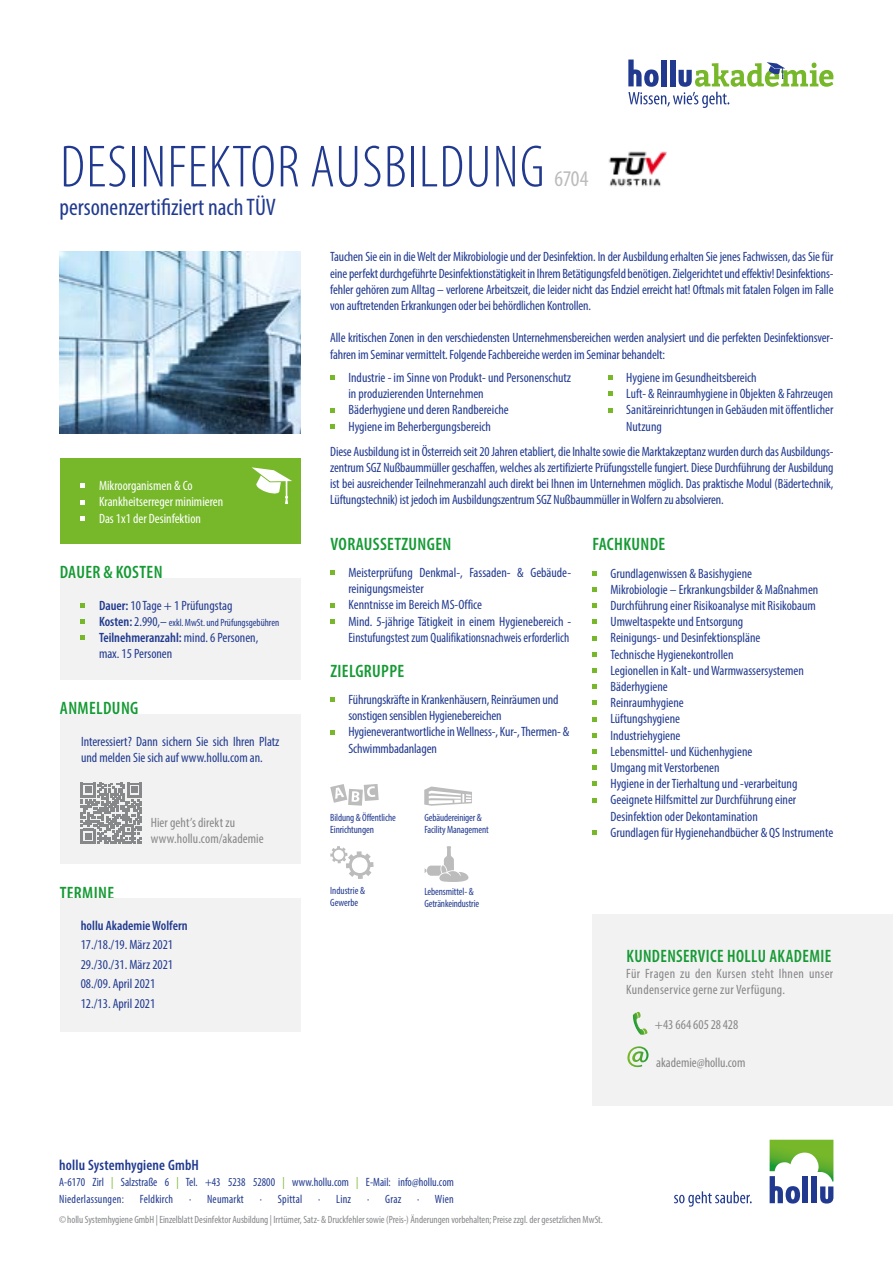
<style>
.page{position:relative;width:893px;height:1263px;background:#fff}
.page>*{position:absolute;margin:0;border:0;box-sizing:border-box;transform-origin:0 0}
.t1{font:300 condensed 60px "Myriad Pro";letter-spacing:.02em;color:#213a8f}
.t2{font:condensed 24px "Myriad Pro";color:#213a8f}
.t3{font:condensed 22.5px "Myriad Pro";color:#bcbcbc}
.t4{font:600 condensed 18px "Myriad Pro";letter-spacing:.02em;color:#159a34}
.t5{font:600 condensed 18px "Myriad Pro";letter-spacing:.02em;color:#159a34;scale:.96 1}
.t6{font:600 condensed 15px "Myriad Pro";letter-spacing:.01em;color:#213a8f}
.t7{font:condensed 13.5px/16.2px "Myriad Pro";color:#213a8f}
.t8{font:condensed 13.5px/16.2px "Myriad Pro";letter-spacing:.015em;color:#878787}
.t9{font:condensed 13.5px/16.2px "Myriad Pro";color:#fff}
.t10{font:600 condensed 13.5px "Myriad Pro";color:#213a8f}
.t11{font:condensed 13.5px "Myriad Pro";letter-spacing:-.005em;color:#878787}
.t12{font:condensed 12px/16.5px "Myriad Pro";letter-spacing:.01em;color:#213a8f;scale:.95 1}
.t13{font:condensed 10.5px/12px "Myriad Pro";letter-spacing:-.01em;color:#213a8f}
.t14{font:condensed 10.5px "Myriad Pro";letter-spacing:-.005em;color:#87888a}
.s1{font-weight:600}
.s2{font-weight:600;font-size:13.5px}
.s3{font-size:13.5px}
.s4{color:#7ab52a}
</style>
<div class="page">
<svg style="left:628px;top:60px;width:205px;height:48px"></svg>
<svg style="left:770px;top:1140px;width:63px;height:63px"></svg>
<svg style="left:674px;top:1191px;width:78px;height:15px"></svg>
<div style="left:592px;top:914px;width:301px;height:192px;background:#f2f2f2"></div>
<svg style="left:633px;top:1012px;width:14px;height:23px"></svg>
<svg style="left:627px;top:1046px;width:22px;height:21px"></svg>
<img style="left:608px;top:152px;width:59px;height:34px">
<img style="left:60px;top:251px;width:240px;height:183px">
<div style="left:60px;top:578px;width:240px;height:102px;background:#f2f2f2"></div>
<svg style="left:81px;top:603px;width:4px;height:5px"></svg>
<svg style="left:81px;top:620px;width:4px;height:4px"></svg>
<svg style="left:81px;top:636px;width:4px;height:4px"></svg>
<div style="left:60px;top:459px;width:240px;height:85px;background:#76b82a"></div>
<svg style="left:81px;top:484px;width:4px;height:4px"></svg>
<svg style="left:81px;top:500px;width:4px;height:4px"></svg>
<svg style="left:81px;top:516px;width:4px;height:4px"></svg>
<svg style="left:252px;top:467px;width:40px;height:37px"></svg>
<div style="left:60px;top:714px;width:241px;height:150px;background:#f2f2f2"></div>
<svg style="left:81px;top:783px;width:61px;height:60px"></svg>
<svg style="left:592px;top:571px;width:5px;height:4px"></svg>
<svg style="left:592px;top:587px;width:5px;height:5px"></svg>
<svg style="left:592px;top:603px;width:5px;height:5px"></svg>
<svg style="left:592px;top:620px;width:5px;height:4px"></svg>
<svg style="left:592px;top:636px;width:5px;height:4px"></svg>
<svg style="left:592px;top:652px;width:5px;height:4px"></svg>
<svg style="left:592px;top:668px;width:5px;height:5px"></svg>
<svg style="left:592px;top:684px;width:5px;height:5px"></svg>
<svg style="left:592px;top:701px;width:5px;height:4px"></svg>
<svg style="left:592px;top:717px;width:5px;height:4px"></svg>
<svg style="left:592px;top:733px;width:5px;height:4px"></svg>
<svg style="left:592px;top:749px;width:5px;height:5px"></svg>
<svg style="left:592px;top:765px;width:5px;height:5px"></svg>
<svg style="left:592px;top:782px;width:5px;height:4px"></svg>
<svg style="left:592px;top:798px;width:5px;height:4px"></svg>
<svg style="left:592px;top:830px;width:5px;height:5px"></svg>
<svg style="left:330px;top:697px;width:5px;height:5px"></svg>
<svg style="left:330px;top:730px;width:5px;height:4px"></svg>
<svg style="left:330px;top:570px;width:5px;height:5px"></svg>
<svg style="left:330px;top:603px;width:5px;height:4px"></svg>
<svg style="left:330px;top:619px;width:5px;height:4px"></svg>
<svg style="left:330px;top:784px;width:49px;height:22px"></svg>
<svg style="left:424px;top:786px;width:48px;height:20px"></svg>
<svg style="left:330px;top:846px;width:44px;height:33px"></svg>
<svg style="left:424px;top:846px;width:44px;height:36px"></svg>
<svg style="left:330px;top:375px;width:5px;height:5px"></svg>
<svg style="left:330px;top:408px;width:5px;height:4px"></svg>
<svg style="left:330px;top:424px;width:5px;height:4px"></svg>
<svg style="left:608px;top:375px;width:4px;height:5px"></svg>
<svg style="left:608px;top:392px;width:4px;height:4px"></svg>
<svg style="left:608px;top:408px;width:4px;height:4px"></svg>
<div style="left:60px;top:898px;width:240px;height:134px;background:#f2f2f2"></div>
<h1 class="t1" style="left:60px;top:131px;width:486px">DESINFEKTOR AUSBILDUNG</h1>
<h2 class="t2" style="left:60px;top:192px;width:218px">personenzertifiziert nach TÜV</h2>
<h3 class="t3" style="left:554px;top:165px;width:35px">6704</h3>
<p class="t7" style="left:330px;top:249px;width:505px;text-align:justify">Tauchen Sie ein in die Welt der Mikrobiologie und der Desinfektion. In der Ausbildung erhalten Sie jenes Fachwissen, das Sie für eine perfekt durchgeführte Desinfektionstätigkeit in Ihrem Betätigungsfeld benötigen. Zielgerichtet und effektiv! Desinfektions&shy;fehler gehören zum Alltag – verlorene Arbeitszeit, die leider nicht das Endziel erreicht hat! Oftmals mit fatalen Folgen im Falle von auftretenden Erkrankungen oder bei behördlichen Kontrollen.</p>
<p class="t7" style="left:330px;top:330px;width:505px">Alle kritischen Zonen in den verschiedensten Unternehmensbereichen werden analysiert und die perfekten Desinfektionsver&shy;fahren im Seminar vermittelt. Folgende Fachbereiche werden im Seminar behandelt:</p>
<p class="t9" style="left:99px;top:477px;width:126px">Mikroorganismen &amp; Co<br>Krankheitserreger minimieren<br>Das 1x1 der Desinfektion</p>
<h3 class="t4" style="left:60px;top:561px;width:104px">DAUER &amp; KOSTEN</h3>
<p class="t7" style="left:99px;top:597px;width:135px"><span class="s1">Dauer:</span> 10 Tage + 1 Prüfungstag</p>
<p class="t13" style="left:99px;top:616px;width:182px"><span class="s2">Kosten:</span> <span class="s3">2.990,–</span> exkl. MwSt. und Prüfungsgebühren</p>
<p class="t7" style="left:99px;top:629px;width:161px"><span class="s1">Teilnehmeranzahl:</span> mind. 6 Personen, max. 15 Personen</p>
<h3 class="t4" style="left:60px;top:697px;width:80px">ANMELDUNG</h3>
<p class="t7" style="left:81px;top:733px;width:200px">Interessiert? Dann sichern Sie sich Ihren Platz und melden Sie sich auf www.hollu.com an.</p>
<p class="t8" style="left:151px;top:814px;width:115px">Hier geht’s direkt zu www.hollu.com/akademie</p>
<h3 class="t4" style="left:60px;top:881px;width:56px">TERMINE</h3>
<p class="t10" style="left:81px;top:917px;width:108px">hollu Akademie Wolfern</p>
<p class="t7" style="left:81px;top:935px;width:94px;line-height:19.5px">17./18./19. März 2021<br>29./30./31. März 2021<br>08./09. April 2021<br>12./13. April 2021</p>
<p class="t7" style="left:348px;top:369px;width:224px">Industrie - im Sinne von Produkt- und Personenschutz in produzierenden Unternehmen<br>Bäderhygiene und deren Randbereiche<br>Hygiene im Beherbergungsbereich</p>
<p class="t7" style="left:626px;top:369px;width:209px">Hygiene im Gesundheitsbereich<br>Luft- &amp; Reinraumhygiene in Objekten &amp; Fahrzeugen Sanitäreinrichtungen in Gebäuden mit öffentlicher Nutzung</p>
<p class="t7" style="left:330px;top:443px;width:505px;text-align:justify">Diese Ausbildung ist in Österreich seit 20 Jahren etabliert, die Inhalte sowie die Marktakzeptanz wurden durch das Ausbildungs&shy;zentrum SGZ Nußbaummüller geschaffen, welches als zertifizierte Prüfungsstelle fungiert. Diese Durchführung der Ausbildung ist bei ausreichender Teilnehmeranzahl auch direkt bei Ihnen im Unternehmen möglich. Das praktische Modul (Bädertechnik, Lüftungstechnik) ist jedoch im Ausbildungszentrum SGZ Nußbaummüller in Wolfern zu absolvieren.</p>
<h3 class="t4" style="left:330px;top:532px;width:122px">VORAUSSETZUNGEN</h3>
<p class="t7" style="left:348px;top:564px;width:224px">Meisterprüfung Denkmal-, Fassaden- &amp; Gebäude&shy;reinigungsmeister<br>Kenntnisse im Bereich MS-Office<br>Mind. 5-jährige Tätigkeit in einem Hygienebereich - Einstufungstest zum Qualifikationsnachweis erforderlich</p>
<h3 class="t4" style="left:330px;top:660px;width:75px">ZIELGRUPPE</h3>
<p class="t7" style="left:348px;top:691px;width:223px">Führungskräfte in Krankenhäusern, Reinräumen und sonstigen sensiblen Hygienebereichen Hygieneverantwortliche in Wellness-, Kur-, Thermen- &amp; Schwimmbadanlagen</p>
<p class="t13" style="left:330px;top:811px;width:67px">Bildung &amp; Öffentliche<br>Einrichtungen</p>
<p class="t13" style="left:330px;top:885px;width:36px">Industrie &amp;<br>Gewerbe</p>
<p class="t13" style="left:424px;top:811px;width:66px">Gebäudereiniger &amp;<br>Facility Management</p>
<p class="t13" style="left:424px;top:885px;width:56px">Lebensmittel- &amp;<br>Getränkeindustrie</p>
<h3 class="t4" style="left:592px;top:532px;width:74px">FACHKUNDE</h3>
<p class="t7" style="left:610px;top:565px;width:224px">Grundlagenwissen &amp; Basishygiene<br>Mikrobiologie – Erkrankungsbilder &amp; Maßnahmen Durchführung einer Risikoanalyse mit Risikobaum Umweltaspekte und Entsorgung<br>Reinigungs- und Desinfektionspläne<br>Technische Hygienekontrollen<br>Legionellen in Kalt- und Warmwassersystemen Bäderhygiene<br>Reinraumhygiene<br>Lüftungshygiene<br>Industriehygiene<br>Lebensmittel- und Küchenhygiene<br>Umgang mit Verstorbenen<br>Hygiene in der Tierhaltung und -verarbeitung Geeignete Hilfsmittel zur Durchführung einer Desinfektion oder Dekontamination<br>Grundlagen für Hygienehandbücher &amp; QS Instrumente</p>
<h3 class="t5" style="left:626px;top:945px;width:215px">KUNDENSERVICE HOLLU AKADEMIE</h3>
<p class="t8" style="left:626px;top:965px;width:208px">Für Fragen zu den Kursen steht Ihnen unser<br>Kundenservice gerne zur Verfügung.</p>
<p class="t8" style="left:655px;top:1016px;width:85px">+43 66460528428</p>
<p class="t11" style="left:656px;top:1055px;width:91px">akademie@hollu.com</p>
<p class="t6" style="left:59px;top:1155px;width:141px">hollu Systemhygiene GmbH</p>
<p class="t12" style="left:59px;top:1174px;width:417px">A-6170 Zirl <span class="s4">|</span> Salzstraße 6 <span class="s4">|</span> Tel. +43 5238 52800 <span class="s4">|</span> www.hollu.com <span class="s4">|</span> E-Mail: info@hollu.com<br>Niederlassungen:</p>
<p class="t12" style="left:140px;top:1190px;width:37px">Feldkirch</p>
<p class="t12" style="left:189px;top:1190px;width:59px">· Neumarkt</p>
<p class="t12" style="left:260px;top:1190px;width:46px">· Spittal</p>
<p class="t12" style="left:318px;top:1190px;width:36px">· Linz</p>
<p class="t12" style="left:367px;top:1190px;width:38px">· Graz</p>
<p class="t12" style="left:417px;top:1190px;width:40px">· Wien</p>
<p class="t14" style="left:59px;top:1214px;width:545px">©hollu Systemhygiene GmbH | Einzelblatt Desinfektor Ausbildung | Irrtümer, Satz- &amp; Druckfehler sowie (Preis-) Änderungen vorbehalten; Preise zzgl. der gesetzlichen MwSt.</p>
</div>
